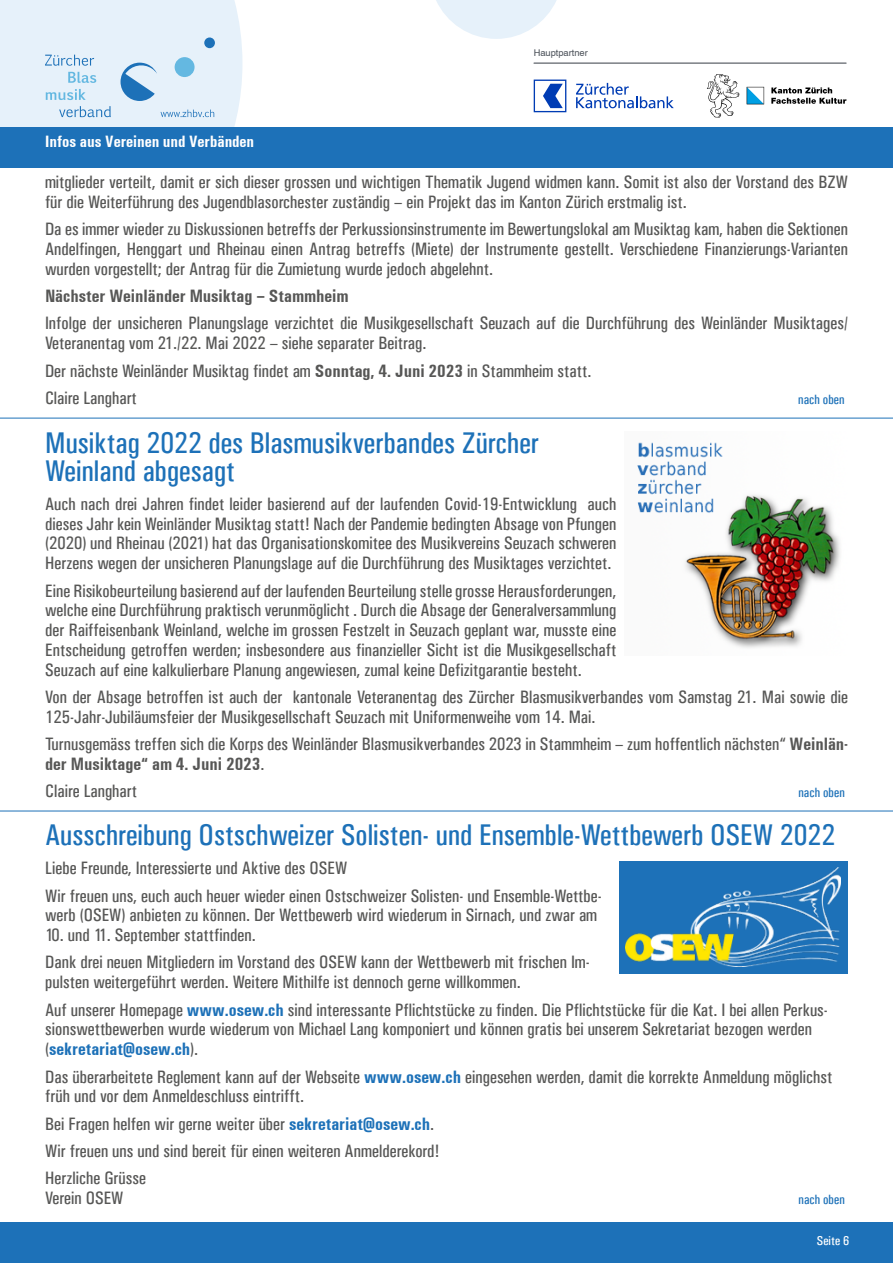
<style>
.page{position:relative;width:893px;height:1263px;background:#fff}
.page>*{position:absolute;margin:0;border:0;box-sizing:border-box;transform-origin:0 0}
.t1{font:30px/28.5px "Univers Condensed";color:#1d71b8}
.t2{font:18px/19.8px "Univers Condensed";color:#575756}
.t3{font:700 condensed 18px "Univers";color:#575756}
.t4{font:700 condensed 18px "Univers";color:#1d71b8}
.t5{font:700 condensed 16.5px "Univers";color:#fff}
.t6{font:13.5px "Univers Condensed";color:#1d71b8}
.t7{font:12.9px "Univers Condensed";color:#fff;scale:1.05 1}
.t8{font:9.3px "Helvetica";color:#4a5058}
.s1{font-family:"Univers";font-weight:700;font-stretch:condensed}
.s2{font-family:"Univers Condensed";font-weight:400;font-stretch:normal}
.s3{font-family:"Univers";font-weight:700;font-stretch:condensed;color:#1d71b8}
.s4{font-family:"Univers Condensed";font-weight:400;font-stretch:normal;color:#575756}
</style>
<div class="page">
<svg style="left:436px;top:0;width:121px;height:39px"></svg>
<div style="left:0;top:1223px;width:893px;height:40px;background:#1d71b8"></div>
<div style="left:0;top:128px;width:893px;height:40px;background:#1d71b8"></div>
<svg style="left:0;top:0;width:242px;height:128px;background:#dbeaf6"></svg>
<svg style="left:534px;top:80px;width:32px;height:32px"></svg>
<svg style="left:576px;top:83px;width:98px;height:25px"></svg>
<svg style="left:771px;top:87px;width:75px;height:17px"></svg>
<svg style="left:707px;top:74px;width:32px;height:44px"></svg>
<svg style="left:747px;top:87px;width:17px;height:17px"></svg>
<hr style="left:534px;top:63px;width:312px;height:1px;background:#4a5058">
<hr style="left:0;top:418px;width:893px;height:1px;background:#1d71b8">
<hr style="left:0;top:811px;width:893px;height:1px;background:#1d71b8">
<div style="left:620px;top:861px;width:228px;height:113px;background:#1d71b8"></div>
<img style="left:626px;top:868px;width:214px;height:98px">
<img style="left:637px;top:442px;width:203px;height:206px">
<p class="t8" style="left:534px;top:47px;width:56px">Hauptpartner</p>
<p class="t5" style="left:45px;top:132px;width:210px">Infos aus Vereinen und Verbänden</p>
<p class="t2" style="left:45px;top:172px;width:804px">mitglieder verteilt, damit er sich dieser grossen und wichtigen Thematik Jugend widmen kann. Somit ist also der Vorstand des BZW für die Weiterführung des Jugendblasorchester zuständig – ein Projekt das im Kanton Zürich erstmalig ist.</p>
<p class="t2" style="left:45px;top:219px;width:804px;text-align:justify">Da es immer wieder zu Diskussionen betreffs der Perkussionsinstrumente im Bewertungslokal am Musiktag kam, haben die Sektionen Andelfingen, Henggart und Rheinau einen Antrag betreffs (Miete) der Instrumente gestellt. Verschiedene Finanzierungs-Varianten wurden vorgestellt; der Antrag für die Zumietung wurde jedoch abgelehnt.</p>
<p class="t3" style="left:45px;top:285px;width:305px">Nächster Weinländer Musiktag – Stammheim</p>
<p class="t2" style="left:45px;top:313px;width:804px">Infolge der unsicheren Planungslage verzichtet die Musikgesellschaft Seuzach auf die Durchführung des Weinländer Musiktages/<br>Veteranentag vom 21./22. Mai 2022 – siehe separater Beitrag.</p>
<p class="t2" style="left:45px;top:357px;width:548px;line-height:27.3px">Der nächste Weinländer Musiktag findet am <span class="s1">Sonntag, 4. Juni 2023</span> in Stammheim statt.<br>Claire Langhart</p>
<p class="t6" style="left:798px;top:391px;width:48px">nach oben</p>
<h1 class="t1" style="left:45px;top:428px;width:495px">Musiktag 2022 des Blasmusikverbandes Zürcher<br>Weinland abgesagt</h1>
<p class="t2" style="left:45px;top:494px;width:573px;text-align:justify">Auch nach drei Jahren findet leider basierend auf der laufenden Covid-19-Entwicklung auch dieses Jahr kein Weinländer Musiktag statt! Nach der Pandemie bedingten Absage von Pfungen (2020) und Rheinau (2021) hat das Organisationskomitee des Musikvereins Seuzach schweren Herzens wegen der unsicheren Planungslage auf die Durchführung des Musiktages verzichtet.</p>
<p class="t2" style="left:45px;top:580px;width:573px;text-align:justify">Eine Risikobeurteilung basierend auf der laufenden Beurteilung stelle grosse Herausforderungen, welche eine Durchführung praktisch verunmöglicht . Durch die Absage der Generalversammlung der Raiffeisenbank Weinland, welche im grossen Festzelt in Seuzach geplant war, musste eine Entscheidung getroffen werden; insbesondere aus finanzieller Sicht ist die Musikgesellschaft Seuzach auf eine kalkulierbare Planung angewiesen, zumal keine Defizitgarantie besteht.</p>
<p class="t2" style="left:45px;top:687px;width:804px">Von der Absage betroffen ist auch der kantonale Veteranentag des Zürcher Blasmusikverbandes vom Samstag 21. Mai sowie die<br>125-Jahr-Jubiläumsfeier der Musikgesellschaft Seuzach mit Uniformenweihe vom 14. Mai.</p>
<p class="t2" style="left:45px;top:734px;width:804px">Turnusgemäss treffen sich die Korps des Weinländer Blasmusikverbandes 2023 in Stammheim – zum hoffentlich nächsten“ <span class="s1">Weinlän-</span></p>
<p class="t3" style="left:45px;top:753px;width:221px">der Musiktage“ am 4. Juni 2023<span class="s2">.</span></p>
<p class="t2" style="left:45px;top:781px;width:93px">Claire Langhart</p>
<p class="t6" style="left:798px;top:785px;width:48px">nach oben</p>
<h1 class="t1" style="left:45px;top:821px;width:791px">Ausschreibung Ostschweizer Solisten- und Ensemble-Wettbewerb OSEW 2022</h1>
<p class="t2" style="left:45px;top:854px;width:558px;line-height:27.3px">Liebe Freunde, Interessierte und Aktive des OSEW<br>Wir freuen uns, euch auch heuer wieder einen Ostschweizer Solisten- und Ensemble-Wettbe-</p>
<p class="t2" style="left:45px;top:905px;width:553px">werb (OSEW) anbieten zu können. Der Wettbewerb wird wiederum in Sirnach, und zwar am</p>
<p class="t2" style="left:45px;top:921px;width:546px;line-height:27.3px">10. und 11. September stattfinden.<br>Dank drei neuen Mitgliedern im Vorstand des OSEW kann der Wettbewerb mit frischen Im-</p>
<p class="t2" style="left:45px;top:968px;width:784px;line-height:27.3px">pulsten weitergeführt werden. Weitere Mithilfe ist dennoch gerne willkommen.<br>Auf unserer Homepage <span class="s3">www.osew.ch</span> sind interessante Pflichtstücke zu finden. Die Pflichtstücke für die Kat. I bei allen Perkus-</p>
<p class="t2" style="left:45px;top:1019px;width:768px">sionswettbewerben wurde wiederum von Michael Lang komponiert und können gratis bei unserem Sekretariat bezogen werden</p>
<p class="t4" style="left:45px;top:1038px;width:154px"><span class="s4">(</span>sekretariat@osew.ch<span class="s4">).</span></p>
<p class="t2" style="left:45px;top:1066px;width:788px">Das überarbeitete Reglement kann auf der Webseite <span class="s3">www.osew.ch</span> eingesehen werden, damit die korrekte Anmeldung möglichst früh und vor dem Anmeldeschluss eintrifft.</p>
<p class="t2" style="left:45px;top:1110px;width:396px;line-height:27.3px">Bei Fragen helfen wir gerne weiter über <span class="s3">sekretariat@osew.ch</span>.<br>Wir freuen uns und sind bereit für einen weiteren Anmelderekord!<br>Herzliche Grüsse</p>
<p class="t2" style="left:45px;top:1188px;width:80px">Verein OSEW</p>
<p class="t6" style="left:798px;top:1191px;width:48px">nach oben</p>
<p class="t7" style="left:817px;top:1233px;width:33px">Seite 6</p>
</div>
